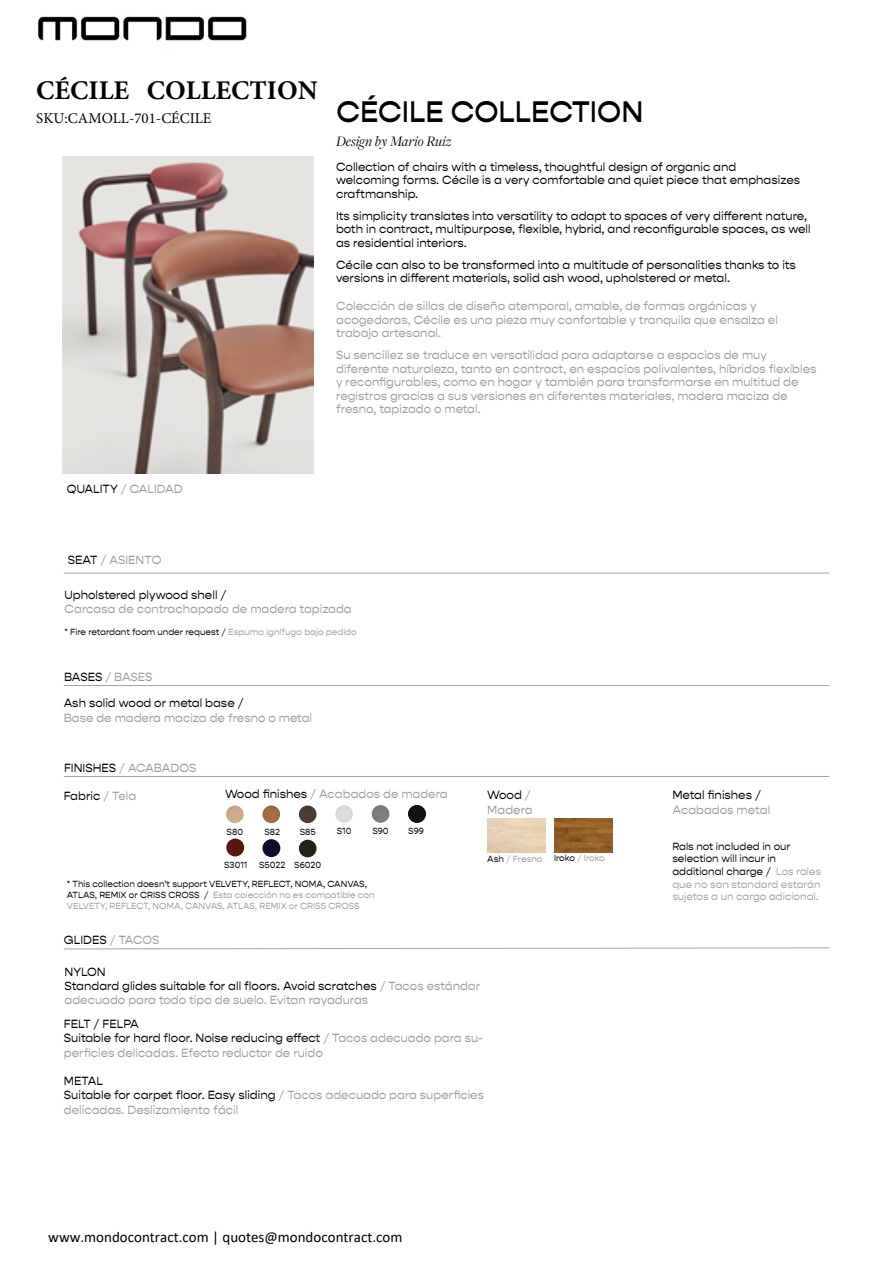
<style>
.page{position:relative;width:893px;height:1263px;background:#fff}
.page>*{position:absolute;margin:0;border:0;box-sizing:border-box;transform-origin:0 0}
.t1{font:500 30px "Gopher";color:#020203}
.t2{font:700 27px "Minion Pro";color:#010202}
.t3{font:15px "Calibri";color:#000}
.t4{font:15px "Minion Pro";color:#010202}
.t5{font:italic 15px "Freight Disp Pro";color:#020203}
.t6{font:12px/14.4px "Gopher";color:#9d9d9c}
.t7{font:12px/13.5px "Gopher";color:#000}
.t8{font:10.5px/12.6px "Gopher";color:#000}
.t9{font:9px/10.8px "Gopher";color:#000}
.t10{font:9px "Gopher";color:#9d9d9c}
.s1{color:#000}
.s2{color:#9d9d9c}
.s3{color:#a3a3a3}
</style>
<div class="page">
<img style="left:63px;top:156px;width:251px;height:317px">
<hr style="left:64px;top:573px;width:765px;height:1px;background:#a3a3a3">
<hr style="left:64px;top:776px;width:765px;height:1px;background:#a3a3a3">
<svg style="left:63px;top:947px;width:766px;height:2px"></svg>
<hr style="left:64px;top:685px;width:765px;height:1px;background:#a3a3a3">
<img style="left:226px;top:805px;width:18px;height:18px;border-radius:9px">
<img style="left:299px;top:805px;width:18px;height:18px;border-radius:9px">
<img style="left:262px;top:805px;width:18px;height:18px;border-radius:9px">
<img style="left:408px;top:805px;width:18px;height:18px;border-radius:9px">
<img style="left:372px;top:805px;width:17px;height:18px;border-radius:9px">
<img style="left:335px;top:805px;width:18px;height:18px;border-radius:9px">
<img style="left:226px;top:838px;width:18px;height:18px;border-radius:9px">
<img style="left:262px;top:839px;width:18px;height:18px;border-radius:9px">
<img style="left:299px;top:840px;width:18px;height:17px;border-radius:9px">
<img style="left:554px;top:819px;width:58px;height:33px">
<img style="left:38px;top:16px;width:209px;height:25px">
<h2 class="t2" style="left:36px;top:72px;width:283px">CÉCILE COLLECTION</h2>
<p class="t4" style="left:36px;top:108px;width:177px">SKU:CAMOLL-701-CÉCILE</p>
<h1 class="t1" style="left:336px;top:94px;width:308px">CÉCILE COLLECTION</h1>
<p class="t5" style="left:336px;top:131px;width:117px">Design by Mario Ruiz</p>
<p class="t7" style="left:336px;top:160px;width:466px">Collection of chairs with a timeless, thoughtful design of organic and welcoming forms. Cécile is a very comfortable and quiet piece that emphasizes craftmanship.</p>
<p class="t7" style="left:336px;top:209px;width:476px">Its simplicity translates into versatility to adapt to spaces of very different nature, both in contract, multipurpose, flexible, hybrid, and reconfigurable spaces, as well as residential interiors.</p>
<p class="t7" style="left:336px;top:258px;width:461px">Cécile can also to be transformed into a multitude of personalities thanks to its versions in different materials, solid ash wood, upholstered or metal.</p>
<p class="t6" style="left:336px;top:299px;width:443px;line-height:13.5px">Colección de sillas de diseño atemporal, amable, de formas orgánicas y acogedoras, Cécile es una pieza muy confortable y tranquila que ensalza el trabajo artesanal.</p>
<p class="t6" style="left:336px;top:348px;width:482px;line-height:13.5px">Su sencillez se traduce en versatilidad para adaptarse a espacios de muy diferente naturaleza, tanto en contract, en espacios polivalentes, híbridos flexibles y reconfigurables, como en hogar y también para transformarse en multitud de registros gracias a sus versiones en diferentes materiales, madera maciza de fresno, tapizado o metal.</p>
<p class="t6" style="left:67px;top:482px;width:117px"><span class="s1">QUALITY</span> / CALIDAD</p>
<p class="t6" style="left:68px;top:553px;width:95px"><span class="s1">SEAT</span> / ASIENTO</p>
<p class="t7" style="left:65px;top:588px;width:163px">Upholstered plywood shell /</p>
<p class="t6" style="left:65px;top:602px;width:289px">Carcasa de contrachapado de madera tapizada</p>
<p class="t9" style="left:65px;top:626px;width:294px">* Fire retardant foam under request / <span class="s2">Espuma ignífuga bajo pedido</span></p>
<p class="t6" style="left:64px;top:670px;width:90px"><span class="s1">BASES</span> / BASES</p>
<p class="t7" style="left:64px;top:697px;width:181px">Ash solid wood or metal base /</p>
<p class="t6" style="left:64px;top:711px;width:250px">Base de madera maciza de fresno o metal</p>
<p class="t6" style="left:64px;top:761px;width:134px"><span class="s1">FINISHES</span> / ACABADOS</p>
<p class="t6" style="left:225px;top:786px;width:224px"><span class="s1">Wood finishes</span> / Acabados de madera</p>
<p class="t7" style="left:64px;top:789px;width:74px">Fabric <span class="s2">/ Tela</span></p>
<p class="t6" style="left:487px;top:788px;width:47px"><span class="s1">Wood</span> /<br>Madera</p>
<p class="t9" style="left:227px;top:826px;width:18px">S80</p>
<p class="t9" style="left:264px;top:826px;width:17px">S82</p>
<p class="t9" style="left:300px;top:826px;width:18px">S85</p>
<p class="t9" style="left:408px;top:825px;width:17px">S99</p>
<p class="t9" style="left:294px;top:859px;width:28px">S6020</p>
<p class="t9" style="left:337px;top:825px;width:16px">S10</p>
<p class="t9" style="left:372px;top:825px;width:18px">S90</p>
<p class="t9" style="left:224px;top:859px;width:25px">S3011</p>
<p class="t9" style="left:259px;top:859px;width:28px">S5022</p>
<p class="t9" style="left:67px;top:879px;width:309px">* This collection doesn’t support VELVETY, REFLECT, NOMA, CANVAS,<br>ATLAS, REMIX or CRISS CROSS / <span class="s2">Esta colección no es compatible con<br>VELVETY, REFLECT, NOMA, CANVAS, ATLAS, REMIX or CRISS CROSS</span></p>
<p class="t7" style="left:64px;top:933px;width:97px">GLIDES <span class="s2">/ TACOS</span></p>
<p class="t10" style="left:487px;top:854px;width:57px"><span class="s1">Ash</span> / Fresno</p>
<p class="t6" style="left:65px;top:964px;width:417px"><span class="s1">NYLON<br>Standard glides suitable for all floors. Avoid scratches</span> / Tacos estándar adecuado para todo tipo de suelo. Evitan rayaduras</p>
<p class="t6" style="left:64px;top:1017px;width:421px"><span class="s1">FELT / FELPA<br>Suitable for hard floor. Noise reducing effect</span> / Tacos adecuado para su&shy;perficies delicadas. Efecto reductor de ruido</p>
<p class="t6" style="left:64px;top:1074px;width:422px"><span class="s1">METAL<br>Suitable for carpet floor. Easy sliding</span> / Tacos adecuado para superficies delicadas. Deslizamiento fácil</p>
<p class="t10" style="left:554px;top:853px;width:52px"><span class="s1">Iroko</span> / Iroko</p>
<p class="t3" style="left:48px;top:1226px;width:356px">www.mondocontract.com | quotes@mondocontract.com</p>
<p class="t7" style="left:672px;top:789px;width:90px">Metal finishes /</p>
<p class="t6" style="left:672px;top:803px;width:100px">Acabados metal</p>
<p class="t8" style="left:672px;top:840px;width:150px">Rals not included in our selection will incur in additional charge / <span class="s3">Los rales que no son standard estarán sujetos a un cargo adicional.</span></p>
</div>
